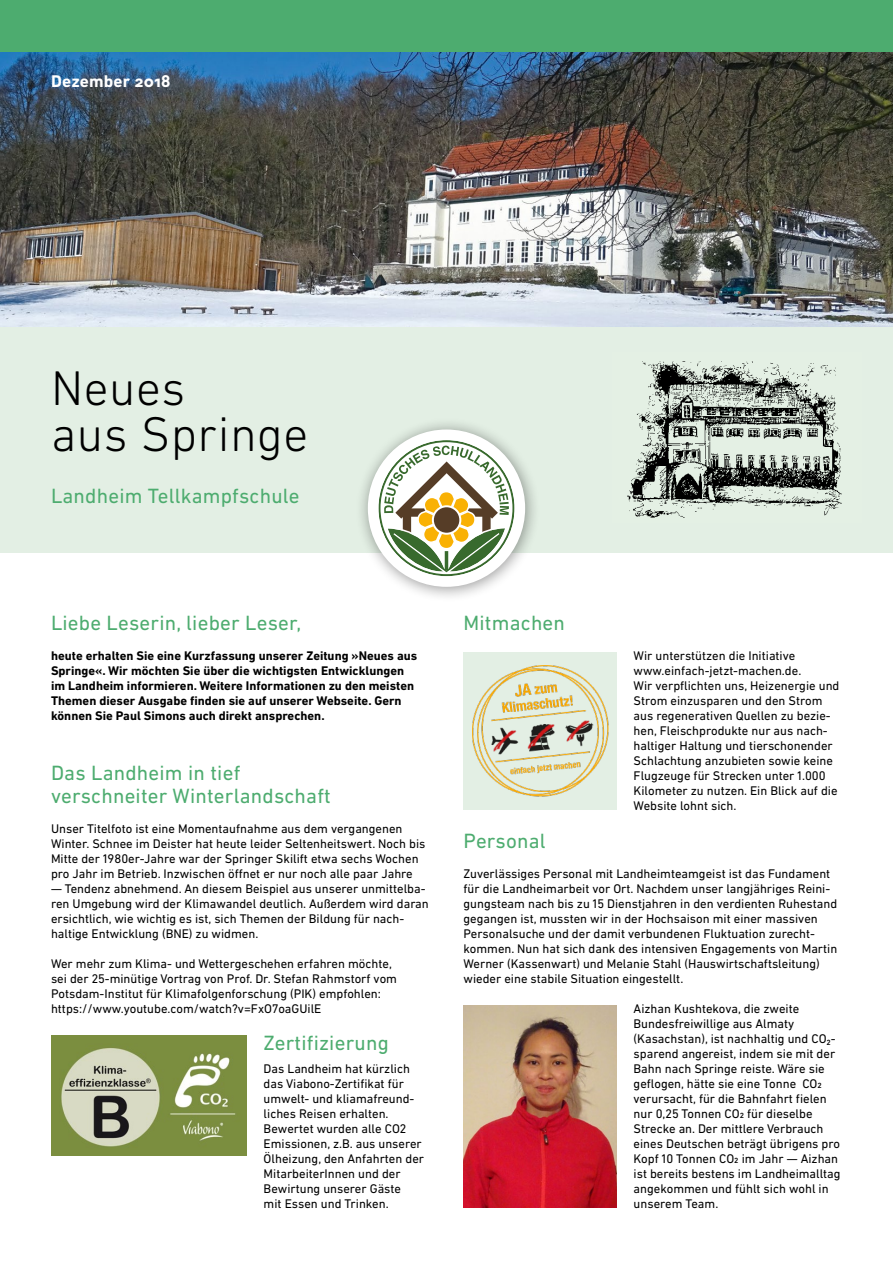
<style>
.page{position:relative;width:893px;height:1263px;background:#fff}
.page>*{position:absolute;margin:0;border:0;box-sizing:border-box;transform-origin:0 0}
.t1{font:300 49.5px/46.5px "DIN Next LT Pro";letter-spacing:.01em;color:#000}
.t2{font:21px/22.5px "DIN Next LT Pro";letter-spacing:.01em;color:#4dac6f}
.t3{font:700 17.25px "DIN Next LT Pro";letter-spacing:.01em;color:#fff}
.t4{font:12.75px/15px "DIN Next LT Pro";color:#000}
.t5{font:700 12.75px/15px "DIN Next LT Pro";color:#000}
</style>
<div class="page">
<img style="left:0;top:51px;width:893px;height:276px">
<div style="left:0;top:327px;width:893px;height:226px;background:#e3efe4"></div>
<img style="left:627px;top:361px;width:215px;height:157px">
<div style="left:0;top:0;width:893px;height:51px;background:#4dac6f"></div>
<div style="left:355px;top:417px;width:185px;height:186px;background:#000;opacity:.4"></div>
<div style="left:368px;top:429px;width:157px;height:158px;background:#fff;border-radius:50%"></div>
<svg style="left:378px;top:440px;width:137px;height:136px"></svg>
<hr style="left:445px;top:551px;width:3px;height:19px;background:#386a2d">
<img style="left:463px;top:1005px;width:154px;height:203px">
<div style="left:463px;top:652px;width:154px;height:158px;background:#e3efe4"></div>
<img style="left:472px;top:666px;width:136px;height:131px">
<img style="left:51px;top:1035px;width:196px;height:120px">
<h3 class="t3" style="left:51px;top:71px;width:121px">Dezember 2018</h3>
<h1 class="t1" style="left:51px;top:364px;width:259px">Neues<br>aus Springe</h1>
<h2 class="t2" style="left:51px;top:484px;width:250px">Landheim Tellkampfschule</h2>
<h2 class="t2" style="left:51px;top:611px;width:252px">Liebe Leserin, lieber Leser,</h2>
<p class="t5" style="left:51px;top:648px;width:368px">heute erhalten Sie eine Kurzfassung unserer Zeitung »Neues aus Springe«. Wir möchten Sie über die wichtigsten Entwicklungen im Landheim informieren. Weitere Informationen zu den meisten Themen dieser Ausgabe finden sie auf unserer Webseite. Gern können Sie Paul Simons auch direkt ansprechen.</p>
<h2 class="t2" style="left:51px;top:761px;width:281px">Das Landheim in tief verschneiter Winterlandschaft</h2>
<p class="t4" style="left:51px;top:821px;width:376px">Unser Titelfoto ist eine Momentaufnahme aus dem vergangenen Winter. Schnee im Deister hat heute leider Seltenheitswert. Noch bis Mitte der 1980er-Jahre war der Springer Skilift etwa sechs Wochen pro Jahr im Betrieb. Inzwischen öffnet er nur noch alle paar Jahre</p>
<p class="t4" style="left:51px;top:880px;width:379px">— Tendenz abnehmend. An diesem Beispiel aus unserer unmittelba&shy;ren Umgebung wird der Klimawandel deutlich. Außerdem wird daran ersichtlich, wie wichtig es ist, sich Themen der Bildung für nach&shy;haltige Entwicklung (BNE) zu widmen.</p>
<p class="t4" style="left:51px;top:955px;width:347px">Wer mehr zum Klima- und Wettergeschehen erfahren möchte, sei der 25-minütige Vortrag von Prof. Dr. Stefan Rahmstorf vom Potsdam-Institut für Klimafolgenforschung (PIK) empfohlen: https://www.youtube.com/watch?v=FxO7oaGUilE</p>
<h2 class="t2" style="left:264px;top:1031px;width:127px">Zertifizierung</h2>
<p class="t4" style="left:264px;top:1061px;width:162px">Das Landheim hat kürzlich das Viabono-Zertifikat für umwelt- und kliamafreund&shy;liches Reisen erhalten.<br>Bewertet wurden alle CO2<br>Emissionen, z.B. aus unserer<br>Ölheizung, den Anfahrten der<br>MitarbeiterInnen und der<br>Bewirtung unserer Gäste<br>mit Essen und Trinken.</p>
<h2 class="t2" style="left:463px;top:611px;width:103px">Mitmachen</h2>
<p class="t4" style="left:634px;top:648px;width:207px">Wir unterstützen die Initiative www.einfach-jetzt-machen.de.<br>Wir verpflichten uns, Heizenergie und Strom einzusparen und den Strom aus regenerativen Quellen zu bezie&shy;hen, Fleischprodukte nur aus nach&shy;haltiger Haltung und tierschonender Schlachtung anzubieten sowie keine Flugzeuge für Strecken unter 1.000<br>Kilometer zu nutzen. Ein Blick auf die Website lohnt sich.</p>
<h2 class="t2" style="left:463px;top:829px;width:84px">Personal</h2>
<p class="t4" style="left:463px;top:866px;width:375px">Zuverlässiges Personal mit Landheimteamgeist ist das Fundament für die Landheimarbeit vor Ort. Nachdem unser langjähriges Reini&shy;gungsteam nach bis zu 15 Dienstjahren in den verdienten Ruhestand gegangen ist, mussten wir in der Hochsaison mit einer massiven Personalsuche und der damit verbundenen Fluktuation zurecht&shy;kommen. Nun hat sich dank des intensiven Engagements von Martin Werner (Kassenwart) und Melanie Stahl (Hauswirtschaftsleitung) wieder eine stabile Situation eingestellt.</p>
<p class="t4" style="left:634px;top:1000px;width:208px">Aizhan Kushtekova, die zweite Bundesfreiwillige aus Almaty (Kasachstan), ist nachhaltig und CO₂- sparend angereist, indem sie mit der Bahn nach Springe reiste. Wäre sie geflogen, hätte sie eine Tonne CO2 verursacht, für die Bahnfahrt fielen nur 0,25 Tonnen CO2 für dieselbe Strecke an. Der mittlere Verbrauch eines Deutschen beträgt übrigens pro Kopf 10 Tonnen CO2 im Jahr — Aizhan ist bereits bestens im Landheimalltag angekommen und fühlt sich wohl in unserem Team.</p>
</div>
